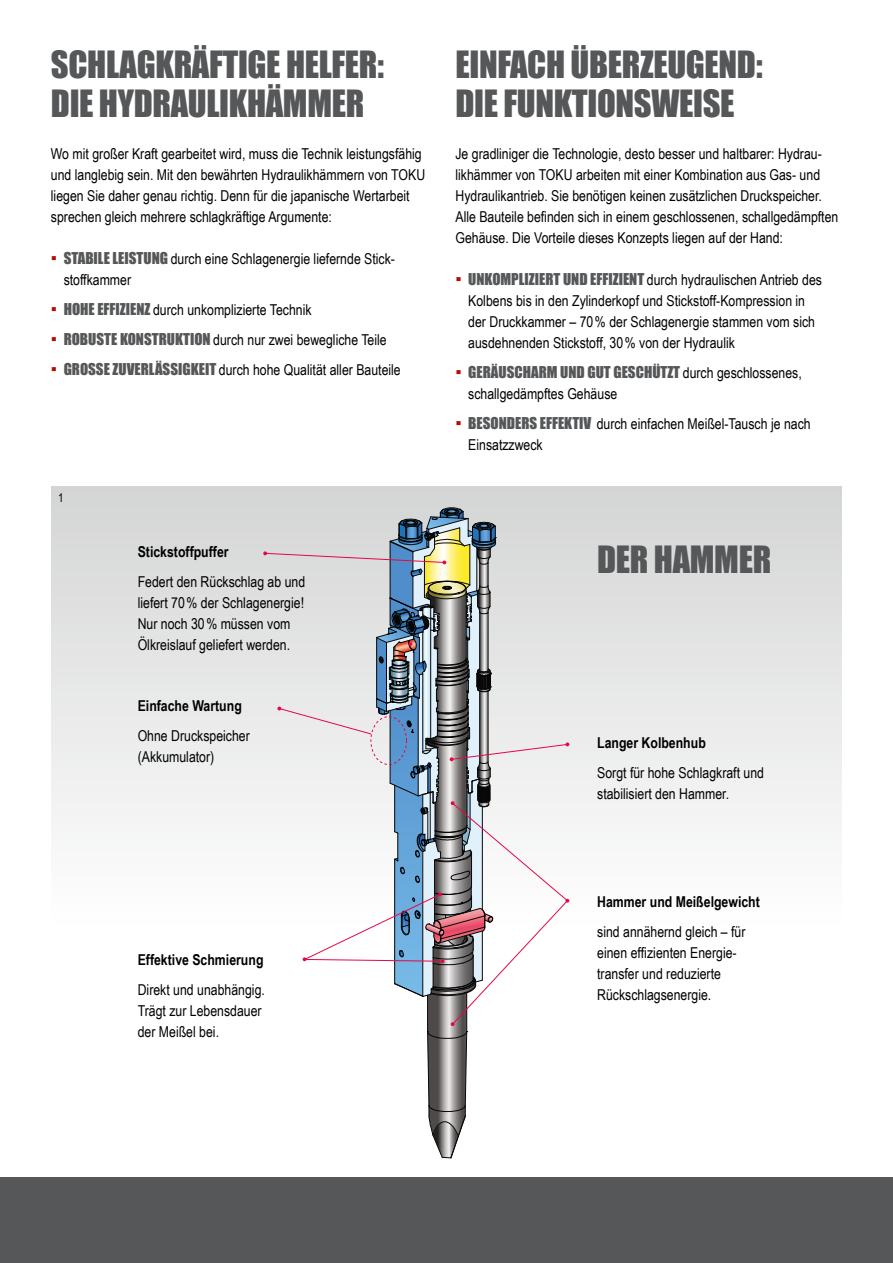
<style>
.page{position:relative;width:893px;height:1263px;background:#fff}
.page>*{position:absolute;margin:0;border:0;box-sizing:border-box;transform-origin:0 0}
.t1{font:34.5px/39px "Impact";letter-spacing:-.01em;color:#555759}
.t2{font:15px/21px "Arial Narrow";color:#000}
.t3{font:700 15px "Arial Narrow";color:#000}
.t4{font:15px "Impact";color:#555759}
.t5{font:12px "Arial Narrow";color:#000}
.s1{font-family:"Impact";font-size:18px;color:#b70a06}
.s2{font-family:"Impact";color:#555759}
.s3{font-size:18px;color:#b70a06}
.s4{font-family:"Arial Narrow";color:#000}
</style>
<div class="page">
<div style="left:0;top:1178px;width:893px;height:85px;background:#555759"></div>
<div style="left:51px;top:486px;width:791px;height:692px;background:linear-gradient(to bottom,#d9dada,#fff)"></div>
<svg style="left:263px;top:507px;width:306px;height:651px"></svg>
<h1 class="t1" style="left:51px;top:44px;width:335px">SCHLAGKRÄFTIGE HELFER:<br>DIE HYDRAULIKHÄMMER</h1>
<p class="t2" style="left:51px;top:143px;width:376px">Wo mit großer Kraft gearbeitet wird, muss die Technik leistungsfähig und langlebig sein. Mit den bewährten Hydraulikhämmern von TOKU liegen Sie daher genau richtig. Denn für die japanische Wertarbeit sprechen gleich mehrere schlagkräftige Argumente:</p>
<p class="t2" style="left:64px;top:248px;width:333px;text-indent:-13px"><span class="s1">▪</span> <span class="s2">STABILE LEISTUNG</span> durch eine Schlagenergie liefernde Stick&shy;stoffkammer</p>
<p class="t2" style="left:51px;top:299px;width:262px"><span class="s1">▪</span> <span class="s2">HOHE EFFIZIENZ</span> durch unkomplizierte Technik</p>
<p class="t2" style="left:51px;top:329px;width:337px"><span class="s1">▪</span> <span class="s2">ROBUSTE KONSTRUKTION</span> durch nur zwei bewegliche Teile</p>
<p class="t2" style="left:51px;top:359px;width:351px"><span class="s1">▪</span> <span class="s2">GROSSE ZUVERLÄSSIGKEIT</span> durch hohe Qualität aller Bauteile</p>
<p class="t5" style="left:58px;top:489px;width:7px">1</p>
<p class="t3" style="left:138px;top:540px;width:92px">Stickstoffpuffer</p>
<p class="t2" style="left:138px;top:570px;width:169px">Federt den Rückschlag ab und liefert 70 % der Schlagenergie!<br>Nur noch 30 % müssen vom<br>Ölkreislauf geliefert werden.</p>
<p class="t3" style="left:138px;top:694px;width:106px">Einfache Wartung</p>
<p class="t2" style="left:138px;top:725px;width:114px">Ohne Druckspeicher (Akkumulator)</p>
<h1 class="t1" style="left:455px;top:44px;width:309px">EINFACH ÜBERZEUGEND:<br>DIE FUNKTIONSWEISE</h1>
<p class="t2" style="left:455px;top:143px;width:384px">Je gradliniger die Technologie, desto besser und haltbarer: Hydrau&shy;likhämmer von TOKU arbeiten mit einer Kombination aus Gas- und Hydraulikantrieb. Sie benötigen keinen zusätzlichen Druckspeicher.<br>Alle Bauteile befinden sich in einem geschlossenen, schallgedämpften Gehäuse. Die Vorteile dieses Konzepts liegen auf der Hand:</p>
<p class="t2" style="left:468px;top:269px;width:355px;text-indent:-13px"><span class="s1">▪</span> <span class="s2">UNKOMPLIZIERT UND EFFIZIENT</span> durch hydraulischen Antrieb des Kolbens bis in den Zylinderkopf und Stickstoff-Kompression in der Druckkammer – 70 % der Schlagenergie stammen vom sich ausdehnenden Stickstoff, 30 % von der Hydraulik</p>
<p class="t4" style="left:455px;top:361px;width:348px"><span class="s3">▪</span> GERÄUSCHARM UND GUT GESCHÜTZT <span class="s4">durch geschlossenes,</span></p>
<p class="t2" style="left:468px;top:383px;width:151px">schallgedämpftes Gehäuse</p>
<p class="t2" style="left:468px;top:413px;width:344px;text-indent:-13px"><span class="s1">▪</span> <span class="s2">BESONDERS EFFEKTIV</span> durch einfachen Meißel-Tausch je nach<br>Einsatzzweck</p>
<h1 class="t1" style="left:597px;top:539px;width:176px">DER HAMMER</h1>
<p class="t3" style="left:597px;top:731px;width:110px">Langer Kolbenhub</p>
<p class="t2" style="left:597px;top:761px;width:168px">Sorgt für hohe Schlagkraft und stabilisiert den Hammer.</p>
<p class="t3" style="left:138px;top:948px;width:127px">Effektive Schmierung</p>
<p class="t2" style="left:138px;top:978px;width:129px">Direkt und unabhängig.<br>Trägt zur Lebensdauer der Meißel bei.</p>
<p class="t3" style="left:597px;top:890px;width:164px">Hammer und Meißelgewicht</p>
<p class="t2" style="left:597px;top:920px;width:150px">sind annähernd gleich – für einen effizienten Energie&shy;transfer und reduzierte<br>Rückschlagsenergie.</p>
</div>
